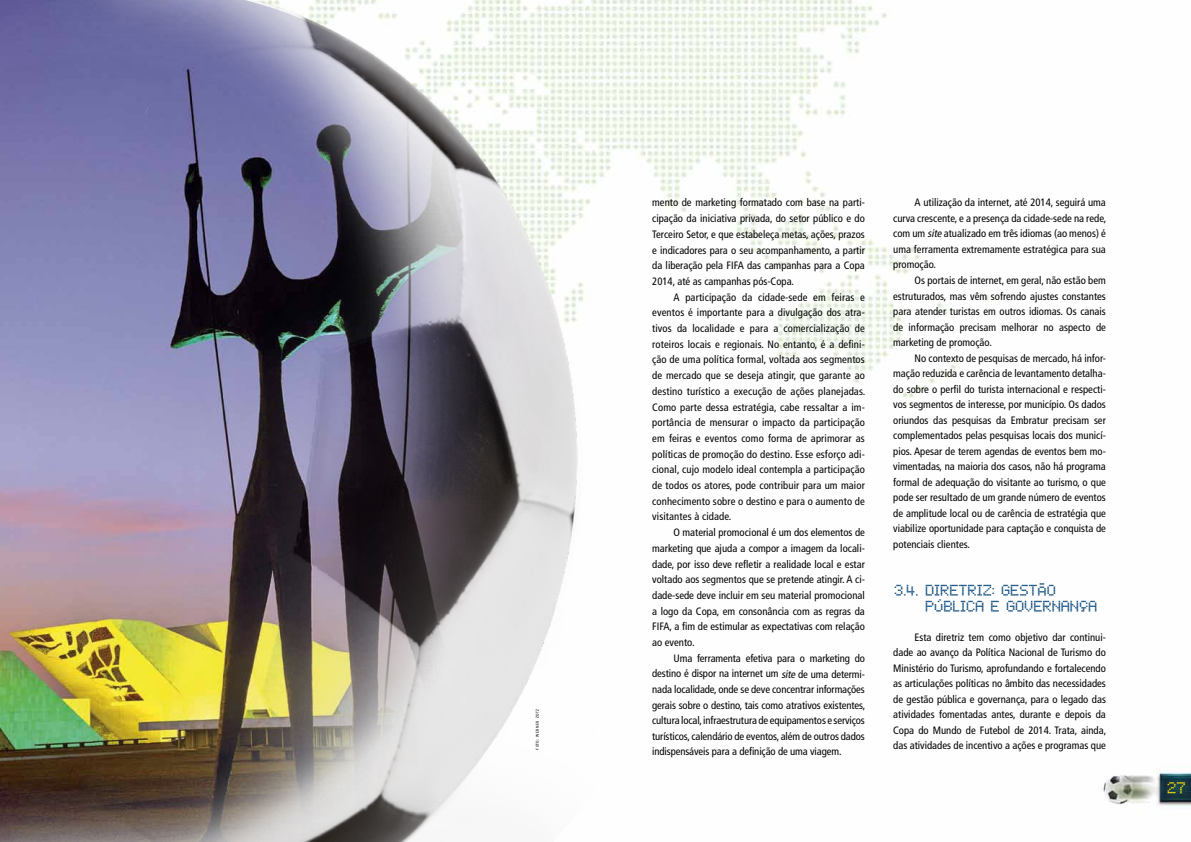
<style>
.page{position:relative;width:1191px;height:842px;background:#fff}
.page>*{position:absolute;margin:0;border:0;box-sizing:border-box;transform-origin:0 0}
.t1{font:14px/15.5px "Chess Type";letter-spacing:-.015em;color:#004276}
.t2{font:12.9px "LCD Dot";color:#ffe700}
.t3{font:condensed 10.7px/15.7px "Frutiger";color:#000;text-align:justify}
.t4{font:condensed 4px "Frutiger";color:#000}
.s1{font-style:italic}
</style>
<div class="page">
<img style="left:595px;top:0;width:596px;height:807px">
<img style="left:0;top:0;width:595px;height:842px">
<p class="t4" style="left:535px;top:749px;width:42px;rotate:-90deg">Foto: Werner Zotz</p>
<p class="t3" style="left:652px;top:195px;width:214px">mento de marketing formatado com base na parti&shy;cipação da iniciativa privada, do setor público e do Terceiro Setor, e que estabeleça metas, ações, prazos e indicadores para o seu acompanhamento, a partir da liberação pela FIFA das campanhas para a Copa 2014, até as campanhas pós‑Copa.</p>
<p class="t3" style="left:652px;top:289px;width:214px;text-indent:21px">A participação da cidade‑sede em feiras e eventos é importante para a divulgação dos atra&shy;tivos da localidade e para a comercialização de roteiros locais e regionais. No entanto, é a defini&shy;ção de uma política formal, voltada aos segmentos de mercado que se deseja atingir, que garante ao destino turístico a execução de ações planejadas.<br>Como parte dessa estratégia, cabe ressaltar a im&shy;portância de mensurar o impacto da participação em feiras e eventos como forma de aprimorar as políticas de promoção do destino. Esse esforço adi&shy;cional, cujo modelo ideal contempla a participação de todos os atores, pode contribuir para um maior conhecimento sobre o destino e para o aumento de visitantes à cidade.</p>
<p class="t3" style="left:652px;top:525px;width:214px;text-indent:21px">O material promocional é um dos elementos de marketing que ajuda a compor a imagem da locali&shy;dade, por isso deve refletir a realidade local e estar voltado aos segmentos que se pretende atingir. A ci&shy;dade‑sede deve incluir em seu material promocional a logo da Copa, em consonância com as regras da FIFA, a fim de estimular as expectativas com relação ao evento.</p>
<p class="t3" style="left:652px;top:650px;width:214px;text-indent:21px">Uma ferramenta efetiva para o marketing do destino é dispor na internet um <span class="s1">site</span> de uma determi&shy;nada localidade, onde se deve concentrar informações gerais sobre o destino, tais como atrativos existentes, cultura local, infraestrutura de equipamentos e serviços turísticos, calendário de eventos, além de outros dados indispensáveis para a definição de uma viagem.</p>
<p class="t3" style="left:893px;top:195px;width:215px;text-indent:21px">A utilização da internet<span class="s1">,</span>até 2014, seguirá uma curva crescente, e a presença da cidade‑sede na rede, com um <span class="s1">site</span> atualizado em três idiomas (ao menos) é uma ferramenta extremamente estratégica para sua promoção.</p>
<p class="t3" style="left:893px;top:273px;width:214px;text-indent:21px">Os portais de internet, em geral, não estão bem estruturados, mas vêm sofrendo ajustes constantes para atender turistas em outros idiomas. Os canais de informação precisam melhorar no aspecto de marketing de promoção.</p>
<p class="t3" style="left:893px;top:350px;width:214px;text-indent:21px">No contexto de pesquisas de mercado, há infor&shy;mação reduzida e carência de levantamento detalha&shy;do sobre o perfil do turista internacional e respecti&shy;vos segmentos de interesse, por município. Os dados oriundos das pesquisas da Embratur precisam ser complementados pelas pesquisas locais dos municí&shy;pios. Apesar de terem agendas de eventos bem mo&shy;vimentadas, na maioria dos casos, não há programa formal de adequação do visitante ao turismo, o que pode ser resultado de um grande número de eventos de amplitude local ou de carência de estratégia que viabilize oportunidade para captação e conquista de potenciais clientes.</p>
<h1 class="t1" style="left:924px;top:582px;width:174px;text-indent:-31px">3.4. DIRETRIZ: GESTÃO<br>PÚBLICA E GOVERNANÇA</h1>
<p class="t3" style="left:893px;top:629px;width:214px;text-indent:21px">Esta diretriz tem como objetivo dar continui&shy;dade ao avanço da Política Nacional de Turismo do Ministério do Turismo, aprofundando e fortalecendo as articulações políticas no âmbito das necessidades de gestão pública e governança, para o legado das atividades fomentadas antes, durante e depois da Copa do Mundo de Futebol de 2014. Trata, ainda,</p>
<p class="t3" style="left:893px;top:737px;width:214px">das atividades de incentivo a ações e programas que</p>
<p class="t2" style="left:1167px;top:782px;width:20px">27</p>
</div>
